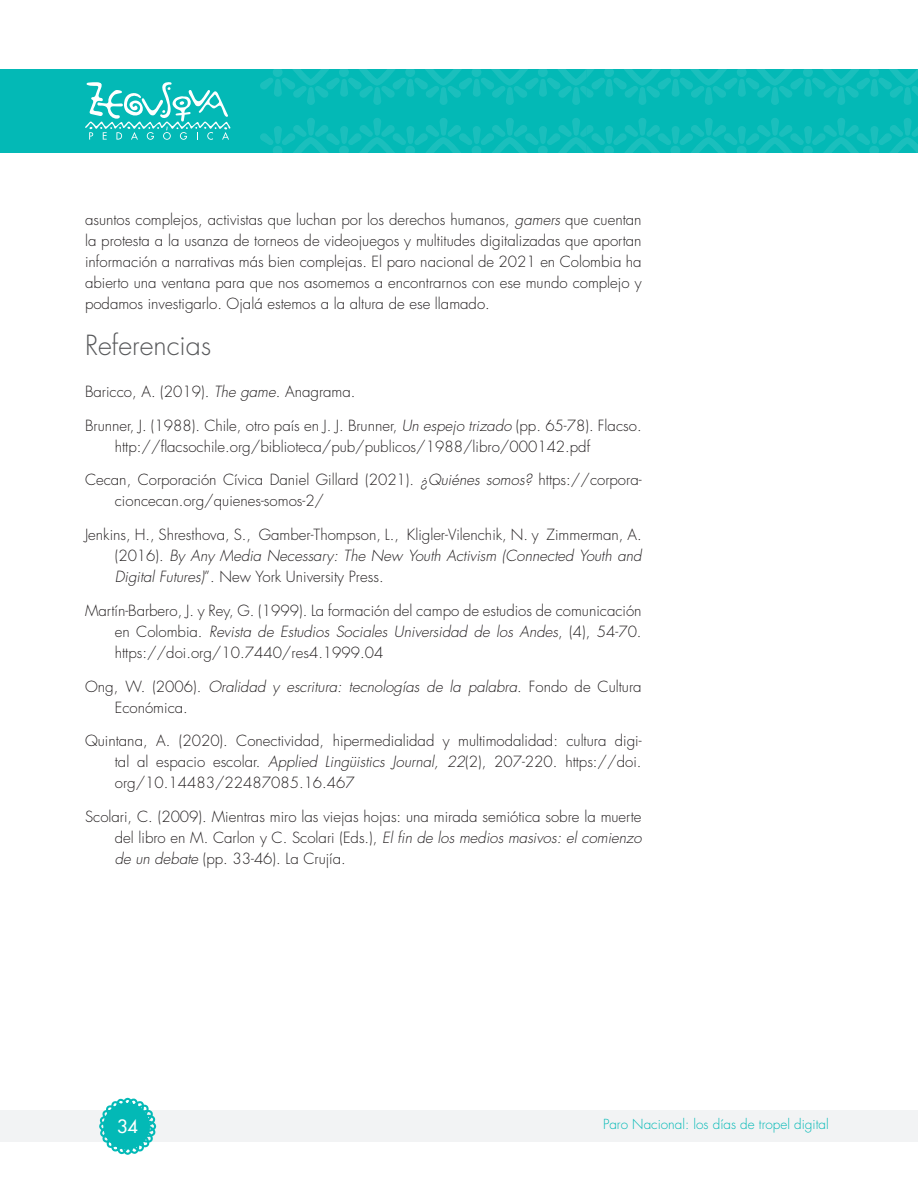
<style>
.page{position:relative;width:918px;height:1188px;background:#fff}
.page>*{position:absolute;margin:0;border:0;box-sizing:border-box;transform-origin:0 0}
.t1{font:300 27px "Futura Std";color:#57585a}
.t2{font:500 18px "Futura Std";color:#fff}
.t3{font:300 15px/21px "Futura Std";color:#231f20;text-align:justify}
.t4{font:italic 300 15px/21px "Futura Std";color:#231f20}
.t5{font:300 13.5px "Futura Std";color:#03b9b6}
.s1{font-style:italic}
.s2{font-style:normal}
</style>
<div class="page">
<div style="left:0;top:1110px;width:918px;height:32px;background:#f2f3f4"></div>
<svg style="left:99px;top:1098px;width:57px;height:57px"></svg>
<div style="left:0;top:69px;width:918px;height:84px;background:#03b9b6"></div>
<svg style="left:85px;top:82px;width:146px;height:58px"></svg>
<svg style="left:260px;top:118px;width:658px;height:35px"></svg>
<svg style="left:869px;top:146px;width:10px;height:9px"></svg>
<svg style="left:260px;top:69px;width:658px;height:36px"></svg>
<svg style="left:869px;top:67px;width:10px;height:10px"></svg>
<p class="t3" style="left:85px;top:209px;width:558px">asuntos complejos, activistas que luchan por los derechos humanos, <span class="s1">gamers</span> que cuentan la protesta a la usanza de torneos de videojuegos y multitudes digitalizadas que aportan información a narrativas más bien complejas. El paro nacional de 2021 en Colombia ha abierto una ventana para que nos asomemos a encontrarnos con ese mundo complejo y podamos investigarlo. Ojalá estemos a la altura de ese llamado.</p>
<h1 class="t1" style="left:85px;top:329px;width:128px">Referencias</h1>
<p class="t3" style="left:85px;top:381px;width:272px">Baricco, A. (2019). <span class="s1">The game</span>. Anagrama.</p>
<p class="t3" style="left:115px;top:415px;width:528px;text-indent:-30px">Brunner, J. (1988). Chile, otro país en J. J. Brunner, <span class="s1">Un espejo trizado</span> (pp. 65-78). Flacso. http://flacsochile.org/biblioteca/pub/publicos/1988/libro/000142.pdf</p>
<p class="t3" style="left:115px;top:470px;width:528px;text-indent:-30px">Cecan, Corporación Cívica Daniel Gillard (2021). <span class="s1">¿Quiénes somos?</span> https://corpora&shy;cioncecan.org/quienes-somos-2/</p>
<p class="t3" style="left:115px;top:525px;width:528px;text-indent:-30px">Jenkins, H., Shresthova, S., Gamber-Thompson, L., Kligler-Vilenchik, N. y Zimmerman, A. (2016). <span class="s1">By Any Media Necessary: The New Youth Activism (Connected Youth and Digital Futures)</span>”. New York University Press.</p>
<p class="t3" style="left:115px;top:600px;width:528px;text-indent:-30px">Martín-Barbero, J. y Rey, G. (1999). La formación del campo de estudios de comunicación en Colombia. <span class="s1">Revista de Estudios Sociales Universidad de los Andes</span>, (4), 54-70. https://doi.org/10.7440/res4.1999.04</p>
<p class="t4" style="left:115px;top:676px;width:528px;text-indent:-30px"><span class="s2">Ong, W. (2006).</span> Oralidad y escritura: tecnologías de la palabra<span class="s2">. Fondo de Cultura<br>Económica.</span></p>
<p class="t3" style="left:115px;top:731px;width:528px;text-indent:-30px">Quintana, A. (2020). Conectividad, hipermedialidad y multimodalidad: cultura digi&shy;tal al espacio escolar. <span class="s1">Applied Lingüistics Journal, 22</span>(2), 207-220. https://doi. org/10.14483/22487085.16.467</p>
<p class="t3" style="left:115px;top:807px;width:528px;text-indent:-30px">Scolari, C. (2009). Mientras miro las viejas hojas: una mirada semiótica sobre la muerte del libro en M. Carlon y C. Scolari (Eds.), <span class="s1">El fin de los medios masivos: el comienzo de un debate</span> (pp. 33-46). La Crujía.</p>
<p class="t2" style="left:117px;top:1115px;width:22px">34</p>
<p class="t5" style="left:603px;top:1115px;width:227px">Paro Nacional: los días de tropel digital</p>
</div>
